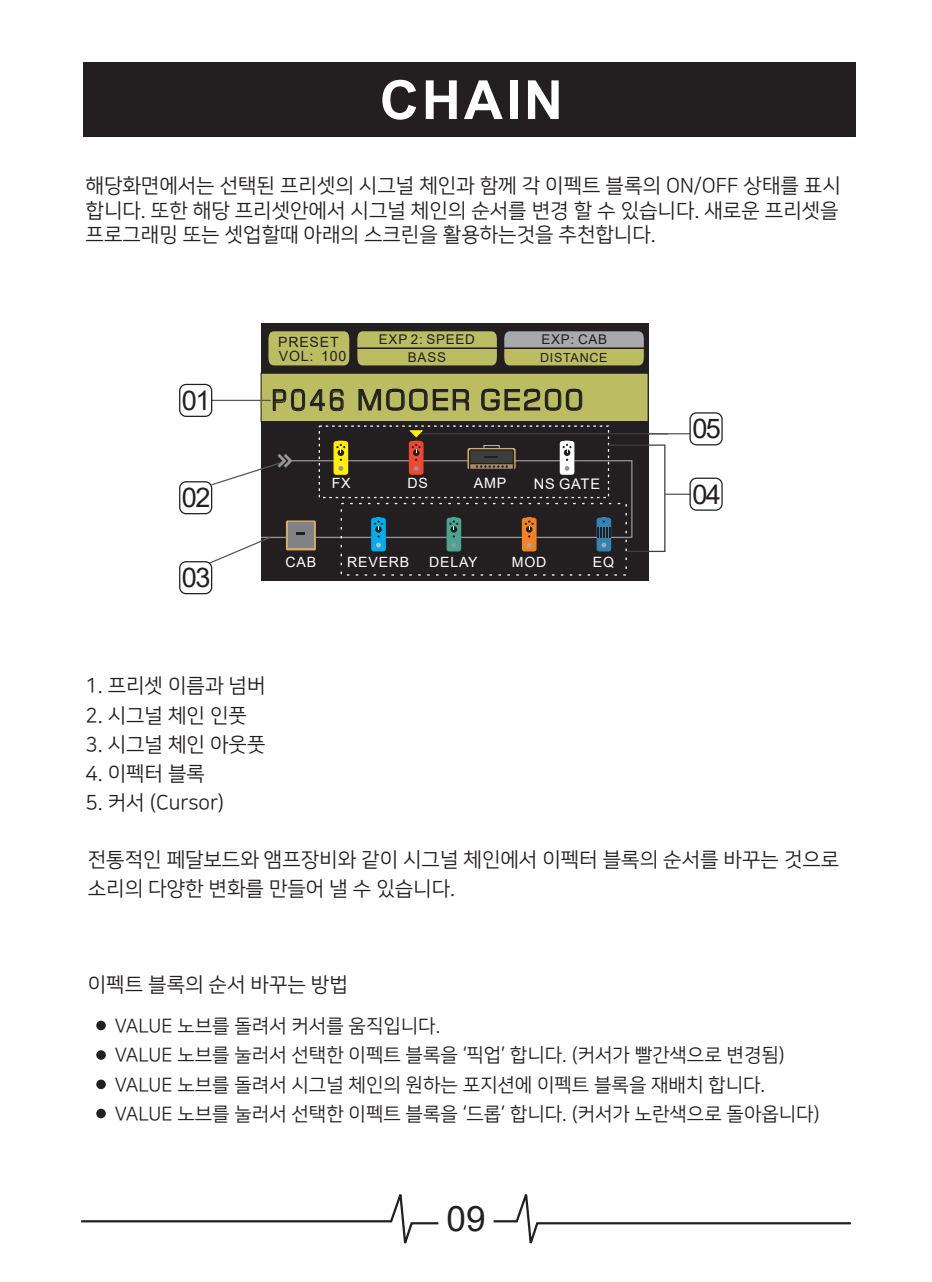
<style>
.page{position:relative;width:932px;height:1282px;background:#fff}
.page>*{position:absolute;margin:0;border:0;box-sizing:border-box;transform-origin:0 0}
.t1{font:700 54px "Arial";letter-spacing:.055em;color:#fff}
.t2{font:35.1px "Arial";color:#231f20}
.t3{font:28.12px "Square 721 BT";letter-spacing:.07em;color:#231f20;scale:.84 1}
.t4{font:27.22px "Arial";letter-spacing:-.06em;color:#231f20}
.t5{font:20.25px/24.8px "Nanum Square R";color:#231f20;text-align:justify}
.t6{font:19.12px/29.2px "Nanum Square R";color:#231f20}
.t7{font:14.62px "Arial";letter-spacing:.055em;color:#fff}
.t8{font:14.4px "Arial";color:#fff}
.t9{font:14.17px "Arial";letter-spacing:.055em;color:#fff}
.t10{font:14.17px "Arial";letter-spacing:.055em;color:#231f20}
.t11{font:13.5px "Arial";letter-spacing:.055em;color:#231f20}
.t12{font:12.6px "Arial";letter-spacing:.055em;color:#231f20}
</style>
<div class="page">
<div style="left:83px;top:62px;width:772px;height:75px;background:#231f20"></div>
<svg style="left:81px;top:1194px;width:358px;height:50px"></svg>
<svg style="left:493px;top:1194px;width:358px;height:50px"></svg>
<div style="left:261px;top:323px;width:387px;height:258px;background:#231f20"></div>
<div style="left:261px;top:373px;width:387px;height:49px;background:#bcbd63;border:1px solid #231f20"></div>
<svg style="left:358px;top:389px;width:111px;height:22px"></svg>
<svg style="left:481px;top:389px;width:101px;height:22px"></svg>
<svg style="left:273px;top:389px;width:70px;height:22px"></svg>
<svg style="left:357px;top:331px;width:139px;height:34px;background:#b2b35e"></svg>
<svg style="left:504px;top:331px;width:139px;height:34px;background:#a9a981"></svg>
<div style="left:268px;top:331px;width:81px;height:34px;background:#bcbd63"></div>
<hr style="left:211px;top:400px;width:60px;height:1px;background:#57585a">
<div style="left:179px;top:384px;width:33px;height:33px;border:1px solid #231f20;border-radius:6px"></div>
<div style="left:179px;top:481px;width:33px;height:33px;border:1px solid #231f20;border-radius:6px"></div>
<div style="left:179px;top:561px;width:33px;height:33px;border:1px solid #231f20;border-radius:6px"></div>
<div style="left:689px;top:478px;width:33px;height:33px;border:1px solid #231f20;border-radius:6px"></div>
<div style="left:689px;top:412px;width:33px;height:33px;border:1px solid #231f20;border-radius:6px"></div>
<svg style="left:207px;top:430px;width:483px;height:135px"></svg>
<div style="left:96px;top:1021px;width:10px;height:9px;background:#231f20;border-radius:50%"></div>
<div style="left:96px;top:1050px;width:10px;height:10px;background:#231f20;border-radius:50%"></div>
<div style="left:96px;top:1080px;width:10px;height:9px;background:#231f20;border-radius:50%"></div>
<div style="left:96px;top:1109px;width:10px;height:9px;background:#231f20;border-radius:50%"></div>
<h1 class="t1" style="left:379px;top:62px;width:185px">CHAIN</h1>
<p class="t5" style="left:86px;top:174px;width:756px">해당화면에서는 선택된 프리셋의 시그널 체인과 함께 각 이펙트 블록의 ON/OFF 상태를 표시 합니다. 또한 해당 프리셋안에서 시그널 체인의 순서를 변경 할 수 있습니다. 새로운 프리셋을 프로그래밍 또는 셋업할때 아래의 스크린을 활용하는것을 추천합니다.</p>
<p class="t10" style="left:278px;top:332px;width:62px">PRESET</p>
<p class="t11" style="left:379px;top:330px;width:98px">EXP 2: SPEED</p>
<p class="t11" style="left:541px;top:330px;width:67px">EXP: CAB</p>
<h3 class="t4" style="left:182px;top:382px;width:30px">01</h3>
<h3 class="t4" style="left:182px;top:479px;width:30px">02</h3>
<h3 class="t4" style="left:182px;top:559px;width:30px">03</h3>
<p class="t10" style="left:279px;top:346px;width:69px">VOL: 100</p>
<p class="t12" style="left:540px;top:349px;width:69px">DISTANCE</p>
<p class="t11" style="left:408px;top:348px;width:40px">BASS</p>
<h3 class="t3" style="left:271px;top:382px;width:373px">P046 MOOER GE200</h3>
<p class="t9" style="left:332px;top:474px;width:20px">FX</p>
<p class="t9" style="left:407px;top:474px;width:22px">DS</p>
<p class="t8" style="left:473px;top:473px;width:34px">AMP</p>
<p class="t7" style="left:533px;top:473px;width:68px">NS GATE</p>
<p class="t9" style="left:285px;top:553px;width:32px">CAB</p>
<p class="t9" style="left:347px;top:553px;width:64px">REVERB</p>
<p class="t9" style="left:429px;top:553px;width:50px">DELAY</p>
<p class="t9" style="left:511px;top:553px;width:36px">MOD</p>
<p class="t9" style="left:592px;top:553px;width:23px">EQ</p>
<h3 class="t4" style="left:692px;top:410px;width:30px">05</h3>
<h3 class="t4" style="left:692px;top:475px;width:30px">04</h3>
<p class="t5" style="left:86px;top:674px;width:181px">1. 프리셋 이름과 넘버</p>
<p class="t5" style="left:86px;top:703px;width:163px">2. 시그널 체인 인풋</p>
<p class="t5" style="left:86px;top:733px;width:181px">3. 시그널 체인 아웃풋</p>
<p class="t5" style="left:86px;top:762px;width:121px">4. 이펙터 블록</p>
<p class="t5" style="left:86px;top:791px;width:140px">5. 커서 (Cursor)</p>
<p class="t5" style="left:88px;top:845px;width:752px;line-height:29.2px">전통적인 페달보드와 앰프장비와 같이 시그널 체인에서 이펙터 블록의 순서를 바꾸는 것으로 소리의 다양한 변화를 만들어 낼 수 있습니다.</p>
<p class="t5" style="left:88px;top:972px;width:261px">이펙트 블록의 순서 바꾸는 방법</p>
<p class="t6" style="left:115px;top:1012px;width:706px">VALUE 노브를 돌려서 커서를 움직입니다.<br>VALUE 노브를 눌러서 선택한 이펙트 블록을 ‘픽업’ 합니다. (커서가 빨간색으로 변경됨)<br>VALUE 노브를 돌려서 시그널 체인의 원하는 포지션에 이펙트 블록을 재배치 합니다.<br>VALUE 노브를 눌러서 선택한 이펙트 블록을 ‘드롭’ 합니다. (커서가 노란색으로 돌아옵니다)</p>
<h2 class="t2" style="left:446px;top:1195px;width:41px">09</h2>
</div>
